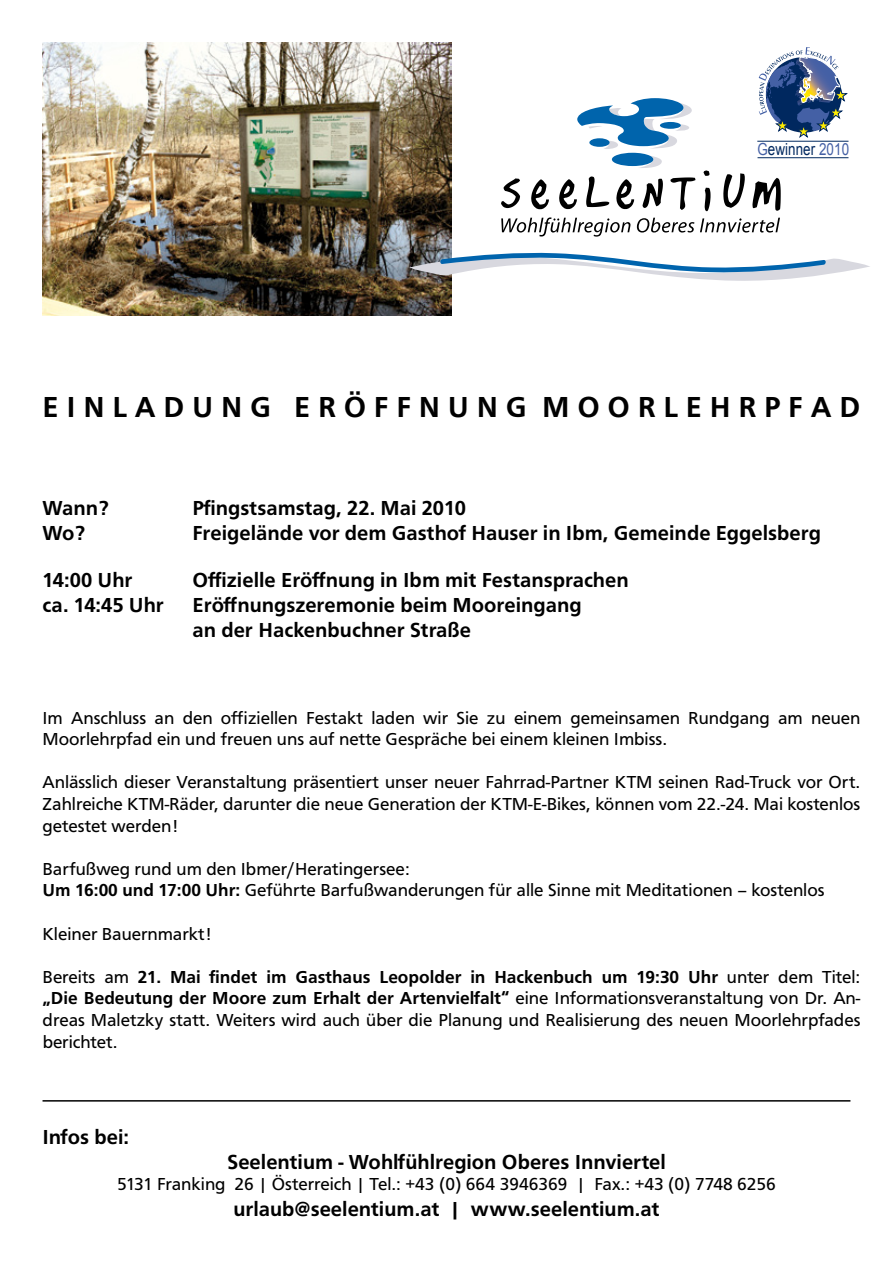
<style>
.page{position:relative;width:893px;height:1263px;background:#fff}
.page>*{position:absolute;margin:0;border:0;box-sizing:border-box;transform-origin:0 0}
.t1{font:700 30px "Carto Gothic Std";color:#000}
.t2{font:700 21px/25.2px "Carto Gothic Std";color:#000}
.t3{font:18px/21.6px "Carto Gothic Std";color:#000}
.t4{font:16.65px "Arial";letter-spacing:.005em;color:#00285f;scale:.81 1}
.s1{color:#4460a5}
.s2{font-weight:700}
</style>
<div class="page">
<svg style="left:501px;top:178px;width:19px;height:30px"></svg>
<svg style="left:559px;top:179px;width:18px;height:30px"></svg>
<svg style="left:616px;top:179px;width:18px;height:30px"></svg>
<svg style="left:531px;top:179px;width:18px;height:30px"></svg>
<svg style="left:586px;top:176px;width:23px;height:31px"></svg>
<svg style="left:642px;top:179px;width:21px;height:29px"></svg>
<svg style="left:670px;top:177px;width:25px;height:33px"></svg>
<svg style="left:703px;top:170px;width:8px;height:41px"></svg>
<svg style="left:723px;top:173px;width:22px;height:35px"></svg>
<svg style="left:752px;top:178px;width:29px;height:33px"></svg>
<svg style="left:637px;top:218px;width:57px;height:15px"></svg>
<svg style="left:700px;top:218px;width:80px;height:15px"></svg>
<svg style="left:501px;top:217px;width:129px;height:20px"></svg>
<svg style="left:577px;top:98px;width:115px;height:70px"></svg>
<hr style="left:757px;top:141px;width:91px;height:1px;background:#00285f">
<hr style="left:757px;top:157px;width:91px;height:1px;background:#00285f">
<svg style="left:759px;top:47px;width:88px;height:90px"></svg>
<img style="left:43px;top:43px;width:408px;height:272px">
<svg style="left:409px;top:252px;width:461px;height:29px"></svg>
<hr style="left:43px;top:1100px;width:807px;height:1px;background:#000">
<p class="t4" style="left:757px;top:139px;width:115px"><span class="s1">G</span>ewinner <span class="s1">2010</span></p>
<h1 class="t1" style="left:43px;top:390px;width:819px">E I N L A D U N G E R Ö F F N U N G M O O R L E H R P F A D</h1>
<p class="t2" style="left:43px;top:495px;width:68px">Wann?</p>
<p class="t2" style="left:193px;top:495px;width:275px">Pfingstsamstag, 22. Mai 2010</p>
<p class="t2" style="left:43px;top:520px;width:44px">Wo?</p>
<p class="t2" style="left:193px;top:520px;width:630px">Freigelände vor dem Gasthof Hauser in Ibm, Gemeinde Eggelsberg</p>
<p class="t2" style="left:43px;top:567px;width:91px">14:00 Uhr</p>
<p class="t2" style="left:193px;top:567px;width:438px">Offizielle Eröffnung in Ibm mit Festansprachen</p>
<p class="t2" style="left:43px;top:592px;width:123px">ca. 14:45 Uhr</p>
<p class="t2" style="left:193px;top:592px;width:390px">Eröffnungszeremonie beim Mooreingang an der Hackenbuchner Straße</p>
<p class="t3" style="left:43px;top:707px;width:819px">Im Anschluss an den offiziellen Festakt laden wir Sie zu einem gemeinsamen Rundgang am neuen<br>Moorlehrpfad ein und freuen uns auf nette Gespräche bei einem kleinen Imbiss.</p>
<p class="t3" style="left:43px;top:771px;width:819px;text-align:justify">Anlässlich dieser Veranstaltung präsentiert unser neuer Fahrrad-Partner KTM seinen Rad-Truck vor Ort.<br>Zahlreiche KTM-Räder, darunter die neue Generation der KTM-E-Bikes, können vom 22.-24. Mai kostenlos getestet werden!</p>
<p class="t3" style="left:43px;top:858px;width:783px">Barfußweg rund um den Ibmer/Heratingersee:<br><span class="s2">Um 16:00 und 17:00 Uhr:</span> Geführte Barfußwanderungen für alle Sinne mit Meditationen – kostenlos</p>
<p class="t3" style="left:43px;top:923px;width:171px">Kleiner Bauernmarkt!</p>
<p class="t3" style="left:43px;top:966px;width:819px;text-align:justify">Bereits am <span class="s2">21. Mai findet im Gasthaus Leopolder in Hackenbuch um 19:30 Uhr</span> unter dem Titel: <span class="s2">„Die Bedeutung der Moore zum Erhalt der Artenvielfalt“</span> eine Informationsveranstaltung von Dr. An&shy;dreas Maletzky statt. Weiters wird auch über die Planung und Realisierung des neuen Moorlehrpfades berichtet.</p>
<p class="t2" style="left:43px;top:1124px;width:88px">Infos bei:</p>
<p class="t2" style="left:227px;top:1149px;width:440px">Seelentium - Wohlfühlregion Oberes Innviertel</p>
<p class="t3" style="left:117px;top:1173px;width:660px">5131 Franking 26 | Österreich | Tel.: +43 (0) 664 3946369 | Fax.: +43 (0) 7748 6256</p>
<p class="t2" style="left:233px;top:1196px;width:428px">urlaub@seelentium.at | www.seelentium.at</p>
</div>
